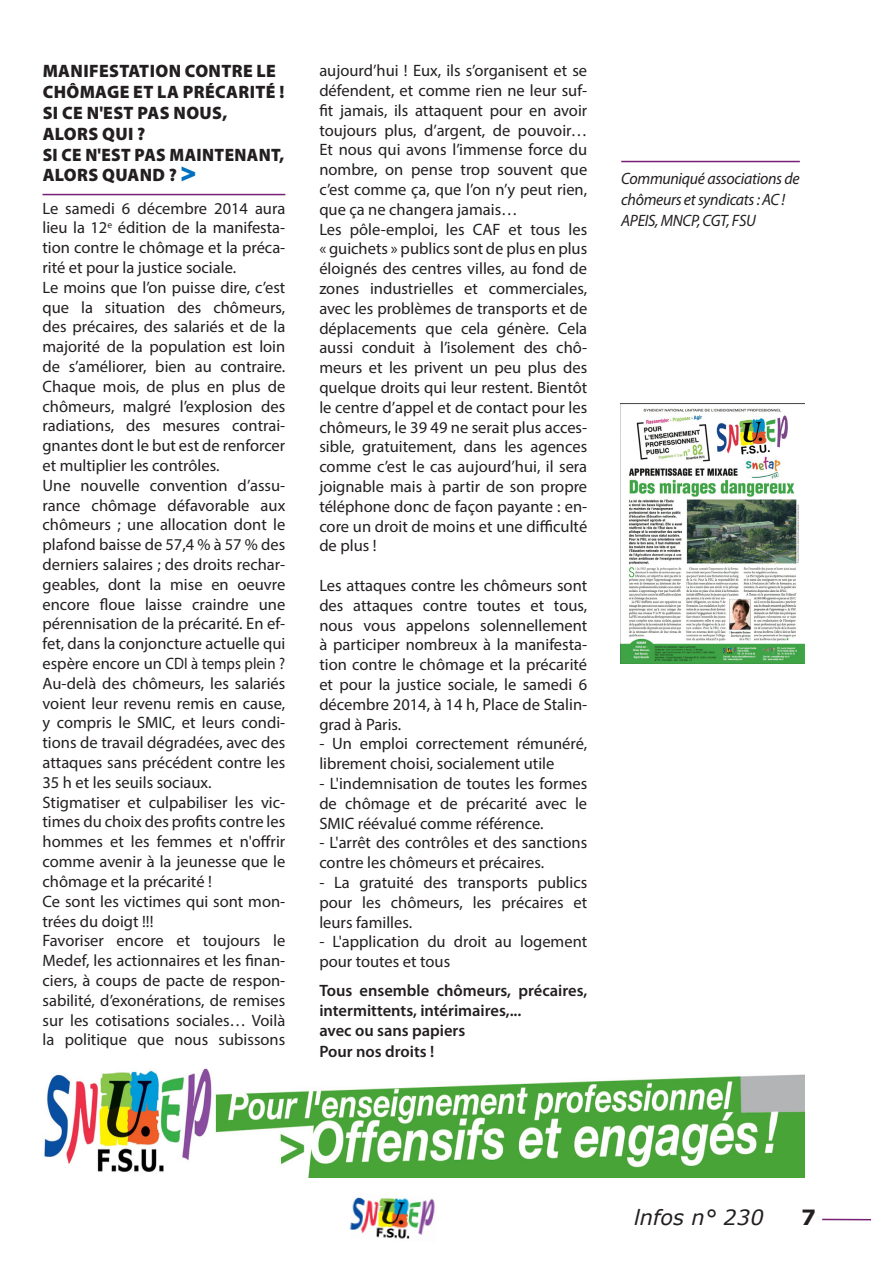
<style>
.page{position:relative;width:893px;height:1263px;background:#fff}
.page>*{position:absolute;margin:0;border:0;box-sizing:border-box;transform-origin:0 0}
.t1{font:italic 21px "Verdana";color:#231f20}
.t2{font:700 21px "Verdana";color:#231f20}
.inter_titre{font:900 18px/20.7px "Myriad Pro";letter-spacing:.02em;color:#231f20}
.t3{font:16.5px/19.8px "Myriad Pro";color:#231f20;text-align:justify}
.t4{font:600 16.5px/19.8px "Myriad Pro";color:#231f20}
.réserve{font:italic 16.5px/21px "Myriad Pro";letter-spacing:-.02em;color:#231f20;scale:.96 1}
.s1{font-family:"Gill Sans";font-weight:800;font-size:24px;color:#0070c0}
</style>
<div class="page">
<img style="left:349px;top:1197px;width:86px;height:42px">
<hr style="left:822px;top:1219px;width:49px;height:1px;background:#772075">
<hr style="left:621px;top:161px;width:179px;height:1px;background:#772075">
<hr style="left:43px;top:194px;width:242px;height:1px;background:#772075">
<img style="left:621px;top:404px;width:183px;height:259px">
<img style="left:43px;top:1068px;width:761px;height:110px">
<p class="inter_titre" style="left:43px;top:61px;width:243px">MANIFESTATION CONTRE LE<br>CHÔMAGE ET LA PRÉCARITÉ !<br>SI CE N'EST PAS NOUS,<br>ALORS QUI ?<br>SI CE N'EST PAS MAINTENANT,<br>ALORS QUAND ? <span class="s1">&gt;</span></p>
<p class="t3" style="left:43px;top:198px;width:244px">Le samedi 6 décembre 2014 aura lieu la 12<sup>e</sup> édition de la manifesta&shy;tion contre le chômage et la préca&shy;rité et pour la justice sociale.</p>
<p class="t3" style="left:43px;top:277px;width:244px">Le moins que l’on puisse dire, c’est que la situation des chômeurs, des précaires, des salariés et de la majorité de la population est loin de s’améliorer, bien au contraire.<br>Chaque mois, de plus en plus de chômeurs, malgré l’explosion des radiations, des mesures contrai&shy;gnantes dont le but est de renforcer et multiplier les contrôles.</p>
<p class="t3" style="left:43px;top:475px;width:244px">Une nouvelle convention d’assu&shy;rance chômage défavorable aux chômeurs ; une allocation dont le plafond baisse de 57,4 % à 57 % des derniers salaires ; des droits rechar&shy;geables, dont la mise en oeuvre encore floue laisse craindre une pérennisation de la précarité. En ef&shy;fet, dans la conjoncture actuelle qui espère encore un CDI à temps plein ?<br>Au-delà des chômeurs, les salariés voient leur revenu remis en cause, y compris le SMIC, et leurs condi&shy;tions de travail dégradées, avec des attaques sans précédent contre les 35 h et les seuils sociaux.</p>
<p class="t3" style="left:43px;top:792px;width:244px">Stigmatiser et culpabiliser les vic&shy;times du choix des profits contre les hommes et les femmes et n'offrir comme avenir à la jeunesse que le chômage et la précarité !</p>
<p class="t3" style="left:43px;top:891px;width:244px">Ce sont les victimes qui sont mon&shy;trées du doigt !!!</p>
<p class="t3" style="left:43px;top:930px;width:244px">Favoriser encore et toujours le Medef, les actionnaires et les finan&shy;ciers, à coups de pacte de respon&shy;sabilité, d’exonérations, de remises sur les cotisations sociales… Voilà la politique que nous subissons</p>
<p class="t3" style="left:319px;top:60px;width:269px">aujourd’hui ! Eux, ils s’organisent et se défendent, et comme rien ne leur suf&shy;fit jamais, ils attaquent pour en avoir toujours plus, d’argent, de pouvoir… Et nous qui avons l’immense force du nombre, on pense trop souvent que c’est comme ça, que l’on n’y peut rien, que ça ne changera jamais…</p>
<p class="t3" style="left:319px;top:219px;width:269px">Les pôle-emploi, les CAF et tous les « guichets » publics sont de plus en plus éloignés des centres villes, au fond de zones industrielles et commerciales, avec les problèmes de transports et de déplacements que cela génère. Cela aussi conduit à l’isolement des chô&shy;meurs et les privent un peu plus des quelque droits qui leur restent. Bientôt le centre d’appel et de contact pour les chômeurs, le 39 49 ne serait plus acces&shy;sible, gratuitement, dans les agences comme c’est le cas aujourd’hui, il sera joignable mais à partir de son propre téléphone donc de façon payante : en&shy;core un droit de moins et une difficulté de plus !</p>
<p class="t3" style="left:319px;top:575px;width:269px">Les attaques contre les chômeurs sont des attaques contre toutes et tous, nous vous appelons solennellement à participer nombreux à la manifesta&shy;tion contre le chômage et la précarité et pour la justice sociale, le samedi 6 décembre 2014, à 14 h, Place de Stalin&shy;grad à Paris.</p>
<p class="t3" style="left:319px;top:734px;width:269px">- Un emploi correctement rémunéré, librement choisi, socialement utile</p>
<p class="t3" style="left:319px;top:773px;width:269px">- L'indemnisation de toutes les formes de chômage et de précarité avec le SMIC réévalué comme référence.</p>
<p class="t3" style="left:319px;top:833px;width:269px">- L'arrêt des contrôles et des sanctions contre les chômeurs et précaires.</p>
<p class="t3" style="left:319px;top:872px;width:269px">- La gratuité des transports publics pour les chômeurs, les précaires et leurs familles.</p>
<p class="t3" style="left:319px;top:932px;width:269px">- L'application du droit au logement pour toutes et tous</p>
<p class="t4" style="left:319px;top:980px;width:269px">Tous ensemble chômeurs, précaires, intermittents, intérimaires,...</p>
<p class="t4" style="left:319px;top:1020px;width:148px">avec ou sans papiers</p>
<p class="t4" style="left:319px;top:1041px;width:116px">Pour nos droits !</p>
<p class="réserve" style="left:621px;top:167px;width:187px">Communiqué associations de chômeurs et syndicats : AC !<br>APEIS, MNCP, CGT, FSU</p>
<p class="t1" style="left:634px;top:1204px;width:131px">lnfos n° 230</p>
<p class="t2" style="left:801px;top:1203px;width:16px">7</p>
</div>
